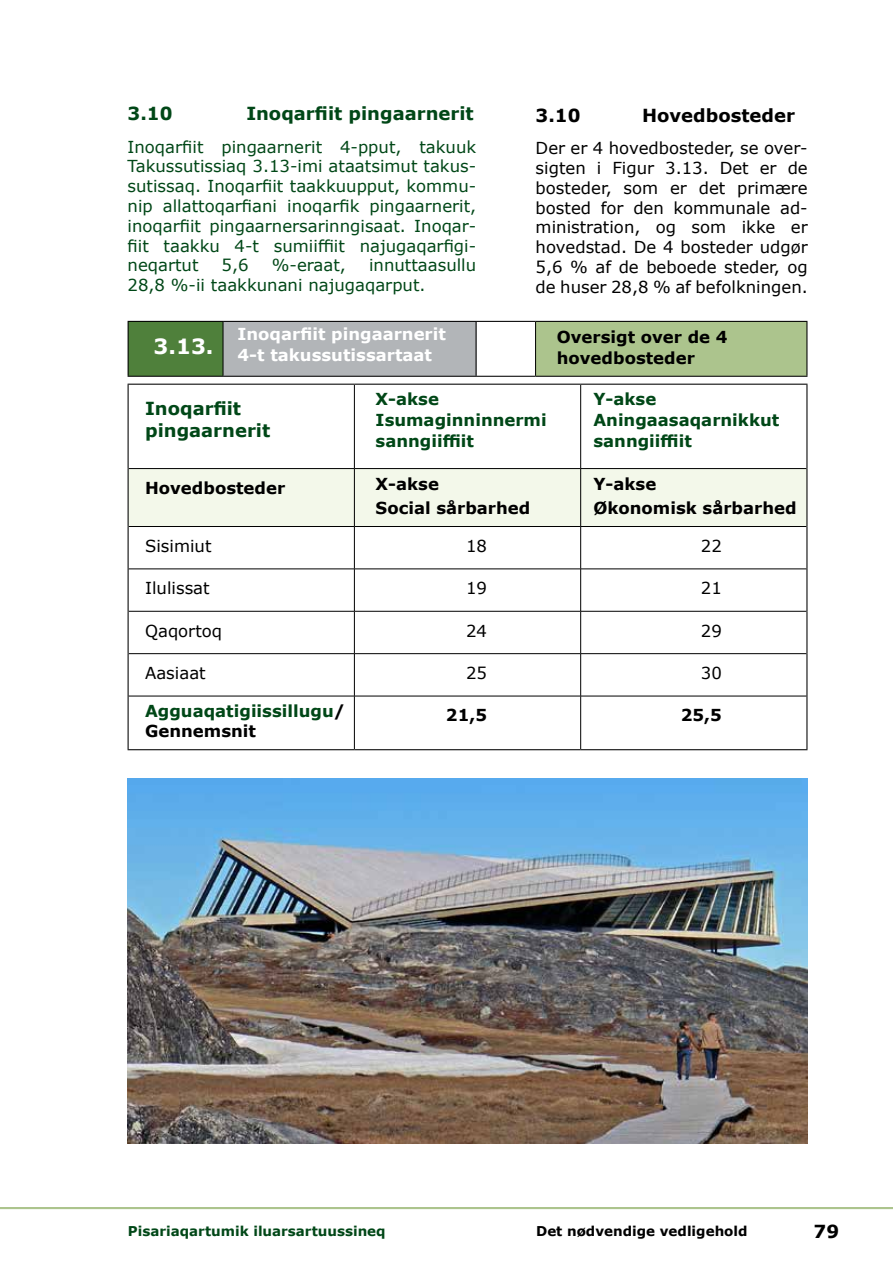
<style>
.page{position:relative;width:893px;height:1263px;background:#fff}
.page>*{position:absolute;margin:0;border:0;box-sizing:border-box;transform-origin:0 0}
.t1{font:700 21px "Verdana";color:#fff}
.t2{font:700 18px/21.6px "Verdana";color:#004717}
.t3{font:700 18px "Verdana";color:#000}
.t4{font:16.5px/19.8px "Verdana";color:#004717;text-align:justify}
.t5{font:16.5px/19.8px "Verdana";color:#000;text-align:justify}
.t6{font:700 16.5px/21px "Verdana";color:#004717}
.t7{font:700 16.5px/24px "Verdana";color:#000}
.t8{font:700 16.5px/21px "Verdana";color:#fff}
.t9{font:700 13.5px "Verdana";color:#004717}
.t10{font:700 13.5px "Verdana";color:#000}
.s1{color:#000}
</style>
<div class="page">
<hr style="left:0;top:1207px;width:893px;height:2px;background:#acc48d">
<div style="left:129px;top:469px;width:677px;height:57px;background:#f3f8ea"></div>
<hr style="left:128px;top:384px;width:226px;height:1px;background:#000">
<hr style="left:128px;top:385px;width:1px;height:84px;background:#000">
<hr style="left:354px;top:384px;width:227px;height:1px;background:#000">
<hr style="left:581px;top:384px;width:226px;height:1px;background:#000">
<hr style="left:806px;top:385px;width:1px;height:84px;background:#000">
<hr style="left:128px;top:469px;width:1px;height:57px;background:#000">
<hr style="left:806px;top:469px;width:1px;height:57px;background:#000">
<hr style="left:128px;top:526px;width:1px;height:43px;background:#000">
<hr style="left:806px;top:526px;width:1px;height:43px;background:#000">
<hr style="left:128px;top:569px;width:1px;height:42px;background:#000">
<hr style="left:806px;top:569px;width:1px;height:42px;background:#000">
<hr style="left:128px;top:611px;width:1px;height:43px;background:#000">
<hr style="left:806px;top:611px;width:1px;height:43px;background:#000">
<hr style="left:128px;top:654px;width:1px;height:42px;background:#000">
<hr style="left:806px;top:654px;width:1px;height:42px;background:#000">
<hr style="left:128px;top:696px;width:1px;height:53px;background:#000">
<hr style="left:806px;top:696px;width:1px;height:53px;background:#000">
<hr style="left:128px;top:749px;width:226px;height:1px;background:#000">
<hr style="left:354px;top:749px;width:227px;height:1px;background:#000">
<hr style="left:581px;top:749px;width:226px;height:1px;background:#000">
<hr style="left:354px;top:385px;width:1px;height:83px;background:#000">
<hr style="left:580px;top:385px;width:1px;height:83px;background:#000">
<hr style="left:129px;top:468px;width:225px;height:1px;background:#000">
<hr style="left:354px;top:468px;width:227px;height:1px;background:#000">
<hr style="left:354px;top:469px;width:1px;height:57px;background:#000">
<hr style="left:581px;top:468px;width:225px;height:1px;background:#000">
<hr style="left:580px;top:469px;width:1px;height:57px;background:#000">
<hr style="left:129px;top:526px;width:225px;height:1px;background:#000">
<hr style="left:354px;top:526px;width:227px;height:1px;background:#000">
<hr style="left:354px;top:527px;width:1px;height:42px;background:#000">
<hr style="left:581px;top:526px;width:225px;height:1px;background:#000">
<hr style="left:580px;top:527px;width:1px;height:42px;background:#000">
<hr style="left:129px;top:569px;width:225px;height:1px;background:#000">
<hr style="left:354px;top:569px;width:227px;height:1px;background:#000">
<hr style="left:354px;top:569px;width:1px;height:42px;background:#000">
<hr style="left:581px;top:569px;width:225px;height:1px;background:#000">
<hr style="left:580px;top:569px;width:1px;height:42px;background:#000">
<hr style="left:129px;top:611px;width:225px;height:1px;background:#000">
<hr style="left:354px;top:611px;width:227px;height:1px;background:#000">
<hr style="left:354px;top:611px;width:1px;height:42px;background:#000">
<hr style="left:581px;top:611px;width:225px;height:1px;background:#000">
<hr style="left:580px;top:611px;width:1px;height:42px;background:#000">
<hr style="left:129px;top:653px;width:225px;height:1px;background:#000">
<hr style="left:354px;top:653px;width:227px;height:1px;background:#000">
<hr style="left:354px;top:654px;width:1px;height:42px;background:#000">
<hr style="left:581px;top:653px;width:225px;height:1px;background:#000">
<hr style="left:580px;top:654px;width:1px;height:42px;background:#000">
<hr style="left:129px;top:696px;width:225px;height:1px;background:#000">
<hr style="left:354px;top:696px;width:227px;height:1px;background:#000">
<hr style="left:354px;top:696px;width:1px;height:53px;background:#000">
<hr style="left:581px;top:696px;width:225px;height:1px;background:#000">
<hr style="left:580px;top:696px;width:1px;height:53px;background:#000">
<div style="left:128px;top:321px;width:95px;height:55px;background:#4f803b"></div>
<div style="left:223px;top:321px;width:253px;height:55px;background:#b2b5b8"></div>
<div style="left:536px;top:321px;width:271px;height:55px;background:#acc48d"></div>
<hr style="left:128px;top:321px;width:95px;height:1px;background:#000">
<hr style="left:128px;top:322px;width:1px;height:54px;background:#000">
<hr style="left:223px;top:321px;width:253px;height:1px;background:#000">
<hr style="left:476px;top:321px;width:60px;height:1px;background:#000">
<hr style="left:536px;top:321px;width:271px;height:1px;background:#000">
<hr style="left:806px;top:322px;width:1px;height:54px;background:#000">
<hr style="left:128px;top:376px;width:95px;height:1px;background:#000">
<hr style="left:223px;top:376px;width:253px;height:1px;background:#000">
<hr style="left:476px;top:376px;width:60px;height:1px;background:#000">
<hr style="left:536px;top:376px;width:271px;height:1px;background:#000">
<hr style="left:223px;top:322px;width:1px;height:54px;background:#000">
<hr style="left:476px;top:322px;width:1px;height:54px;background:#000">
<hr style="left:535px;top:322px;width:1px;height:54px;background:#000">
<img style="left:128px;top:778px;width:680px;height:366px">
<p class="t2" style="left:128px;top:102px;width:46px">3.10</p>
<p class="t2" style="left:246px;top:102px;width:229px">Inoqarfiit pingaarnerit</p>
<p class="t4" style="left:128px;top:137px;width:350px">Inoqarfiit pingaarnerit 4-pput, takuuk Takussutissiaq 3.13-imi ataatsimut takus&shy;sutissaq. Inoqarfiit taakkuupput, kommu&shy;nip allattoqarfiani inoqarfik pingaarnerit, inoqarfiit pingaarnersarinngisaat. Inoqar&shy;fiit taakku 4-t sumiiffiit najugaqarfigi&shy;neqartut</p>
<p class="t4" style="left:128px;top:255px;width:350px;text-indent:241px">innuttaasullu<br>28,8 %-ii taakkunani najugaqarput.</p>
<p class="t4" style="left:222px;top:255px;width:28px">5,6</p>
<p class="t4" style="left:272px;top:255px;width:76px">%-eraat,</p>
<p class="t3" style="left:536px;top:102px;width:46px">3.10</p>
<p class="t3" style="left:642px;top:102px;width:154px">Hovedbosteder</p>
<p class="t5" style="left:536px;top:138px;width:274px">Der er 4 hovedbosteder, se over&shy;sigten i Figur 3.13. Det er de bosteder, som er det primære bosted for den kommunale ad&shy;ministration, og som ikke er hovedstad. De 4 bosteder udgør 5,6 % af de beboede steder, og de huser 28,8 % af befolkningen.</p>
<p class="t1" style="left:154px;top:332px;width:61px">3.13.</p>
<p class="t8" style="left:238px;top:323px;width:210px">Inoqarfiit pingaarnerit<br>4-t takussutissartaat</p>
<p class="t7" style="left:557px;top:326px;width:172px;line-height:21px">Oversigt over de 4 hovedbosteder</p>
<p class="t2" style="left:145px;top:397px;width:127px">Inoqarfiit pingaarnerit</p>
<p class="t6" style="left:376px;top:388px;width:173px">X-akse<br>Isumaginninnermi sanngiiffiit</p>
<p class="t6" style="left:593px;top:388px;width:187px">Y-akse<br>Aningaasaqarnikkut sanngiiffiit</p>
<p class="t7" style="left:145px;top:476px;width:142px">Hovedbosteder</p>
<p class="t7" style="left:376px;top:471px;width:156px">X-akse<br>Social sårbarhed</p>
<p class="t7" style="left:593px;top:471px;width:205px">Y-akse<br>Økonomisk sårbarhed</p>
<p class="t5" style="left:145px;top:536px;width:68px">Sisimiut</p>
<p class="t5" style="left:466px;top:536px;width:22px">18</p>
<p class="t5" style="left:701px;top:536px;width:22px">22</p>
<p class="t5" style="left:145px;top:578px;width:66px">Ilulissat</p>
<p class="t5" style="left:466px;top:578px;width:22px">19</p>
<p class="t5" style="left:701px;top:578px;width:22px">21</p>
<p class="t5" style="left:145px;top:621px;width:79px">Qaqortoq</p>
<p class="t5" style="left:466px;top:621px;width:22px">24</p>
<p class="t5" style="left:701px;top:621px;width:22px">29</p>
<p class="t5" style="left:145px;top:663px;width:62px">Aasiaat</p>
<p class="t5" style="left:466px;top:663px;width:22px">25</p>
<p class="t5" style="left:701px;top:663px;width:22px">30</p>
<p class="t6" style="left:145px;top:701px;width:202px;line-height:19.8px">Agguaqatigiissillugu<span class="s1">/<br>Gennemsnit</span></p>
<p class="t7" style="left:446px;top:703px;width:43px">21,5</p>
<p class="t7" style="left:681px;top:703px;width:43px">25,5</p>
<p class="t9" style="left:128px;top:1222px;width:259px">Pisariaqartumik iluarsartuussineq</p>
<p class="t10" style="left:536px;top:1221px;width:213px">Det nødvendige vedligehold</p>
<p class="t3" style="left:814px;top:1219px;width:27px">79</p>
</div>
